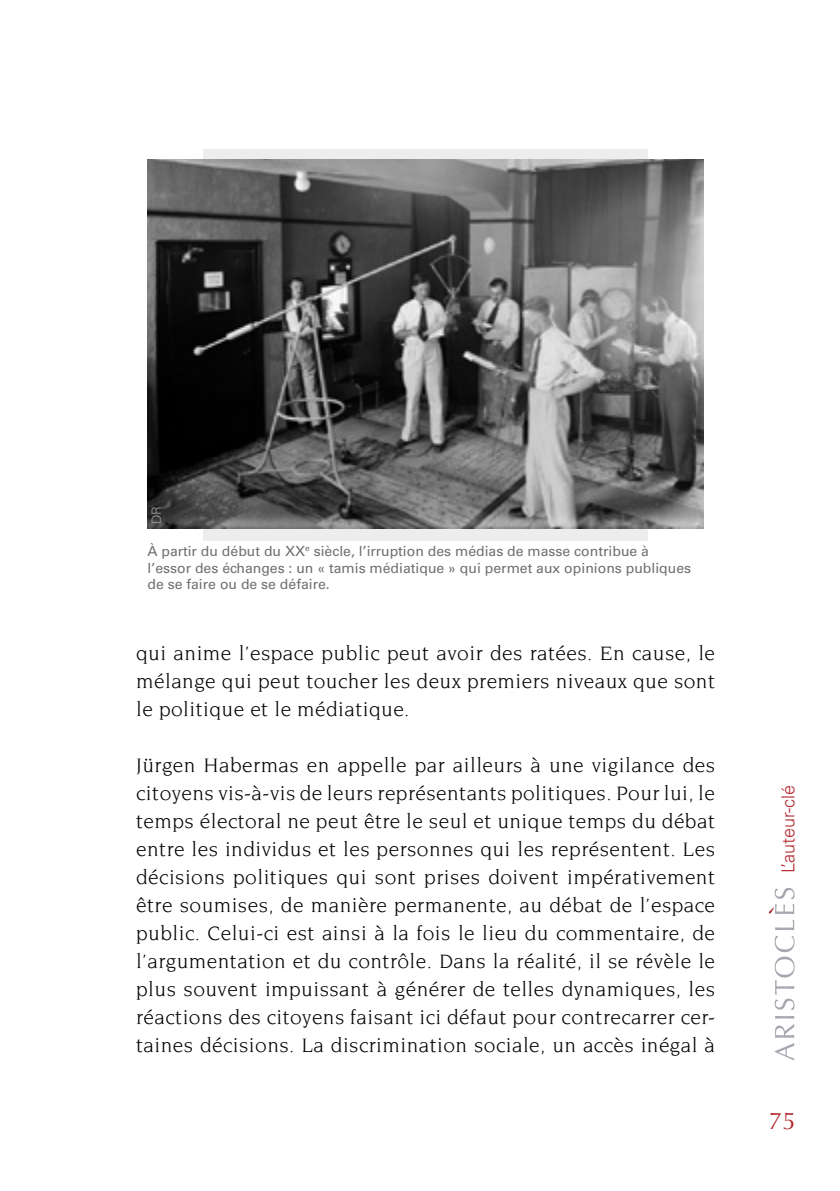
<style>
.page{position:relative;width:840px;height:1191px;background:#fff}
.page>*{position:absolute;margin:0;border:0;box-sizing:border-box;transform-origin:0 0}
.t1{font:24px "Optima";color:#b4292d}
.t2{font:21px/28px "Novarese Std";letter-spacing:.02em;color:#000;text-align:justify}
.t3{font:300 18px "Univers LT Std";color:#b4292d}
.t4{font:14px/16.8px "Univers LT Std";color:#706f6f}
.t5{font:300 13px "Univers LT Std";color:#9d9d9c}
</style>
<div class="page">
<div style="left:203px;top:149px;width:444px;height:391px;background:#ededed"></div>
<img style="left:147px;top:160px;width:556px;height:368px">
<svg style="left:774px;top:1016px;width:19px;height:44px"></svg>
<svg style="left:769px;top:888px;width:25px;height:122px"></svg>
<p class="t5" style="left:149px;top:524px;width:20px;rotate:-90deg">DR</p>
<p class="t4" style="left:147px;top:542px;width:545px">À partir du début du XX<sup>e</sup> siècle, l’irruption des médias de masse contribue à l’essor des échanges : un « tamis médiatique » qui permet aux opinions publiques de se faire ou de se défaire.</p>
<p class="t2" style="left:136px;top:639px;width:580px">qui anime l’espace public peut avoir des ratées. En cause, le mélange qui peut toucher les deux premiers niveaux que sont le politique et le médiatique.</p>
<p class="t2" style="left:136px;top:751px;width:580px">Jürgen Habermas en appelle par ailleurs à une vigilance des citoyens vis-à-vis de leurs représentants politiques. Pour lui, le temps électoral ne peut être le seul et unique temps du débat entre les individus et les personnes qui les représentent. Les décisions politiques qui sont prises doivent impérativement être soumises, de manière permanente, au débat de l’espace public. Celui-ci est ainsi à la fois le lieu du commentaire, de l’argumentation et du contrôle. Dans la réalité, il se révèle le plus souvent impuissant à générer de telles dynamiques, les réactions des citoyens faisant ici défaut pour contrecarrer cer&shy;taines décisions. La discrimination sociale, un accès inégal à</p>
<p class="t3" style="left:776px;top:873px;width:90px;rotate:-90deg">L’auteur-clé</p>
<p class="t1" style="left:768px;top:1106px;width:28px">75</p>
</div>
